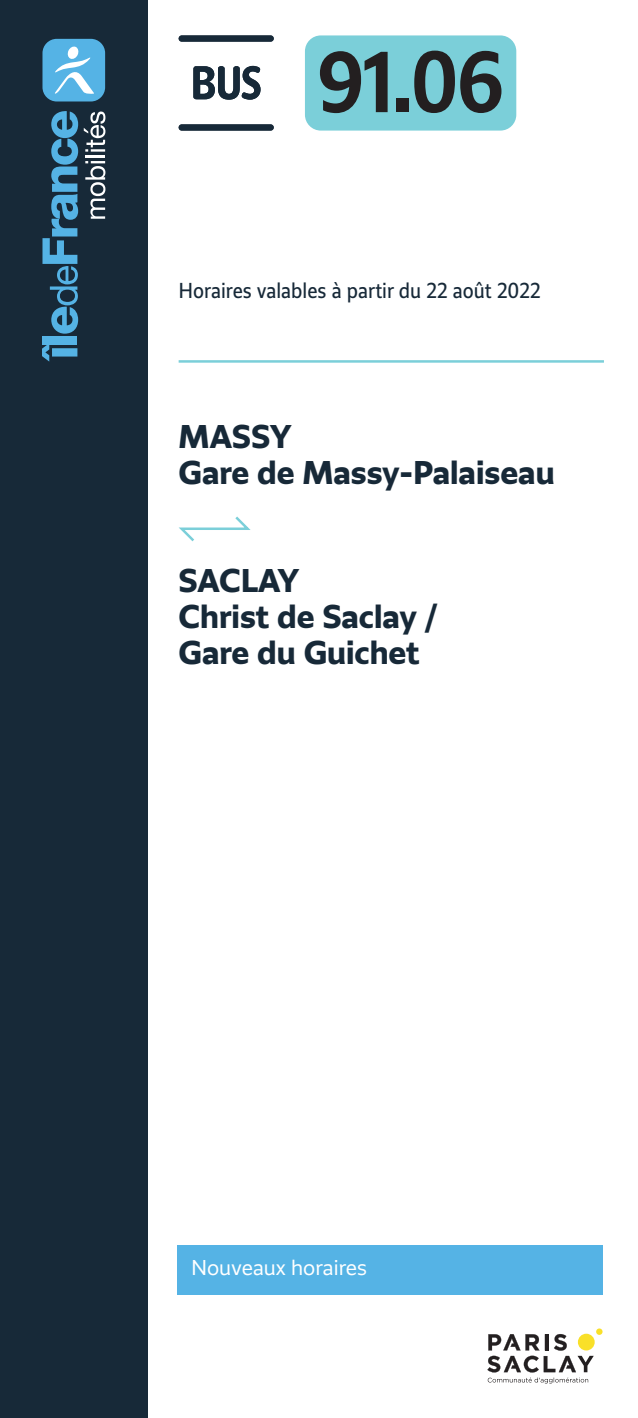
<style>
.page{position:relative;width:638px;height:1418px;background:#fff}
.page>*{position:absolute;margin:0;border:0;box-sizing:border-box;transform-origin:0 0}
.t1{font:700 80px "IDF Voyageur";color:#231f20}
.t2{font:700 30px/36px "Grand Paris";color:#172938}
.t3{font:20px "IDF Voyageur";color:#172938}
.t4{font:300 20px "Grand Paris";color:#fff}
</style>
<div class="page">
<div style="left:0;top:0;width:147px;height:1417px;background:#172938"></div>
<svg style="left:85px;top:161px;width:20px;height:58px"></svg>
<hr style="left:85px;top:155px;width:20px;height:2px;background:#fff">
<svg style="left:84px;top:111px;width:21px;height:41px"></svg>
<svg style="left:42px;top:344px;width:35px;height:17px"></svg>
<div style="left:42px;top:336px;width:35px;height:8px;background:#55b3e5"></div>
<svg style="left:42px;top:111px;width:36px;height:223px"></svg>
<div style="left:42px;top:39px;width:63px;height:62px;background:#55b3e5;border-radius:14px"></div>
<svg style="left:55px;top:46px;width:39px;height:48px"></svg>
<hr style="left:179px;top:360px;width:425px;height:3px;background:#7bcfd9">
<svg style="left:179px;top:516px;width:72px;height:26px"></svg>
<div style="left:177px;top:1245px;width:425px;height:49px;background:#55b3e5"></div>
<svg style="left:487px;top:1328px;width:115px;height:55px"></svg>
<div style="left:305px;top:35px;width:211px;height:96px;background:#7bcfd9;border-radius:16px"></div>
<svg style="left:193px;top:66px;width:67px;height:34px"></svg>
<div style="left:179px;top:35px;width:95px;height:7px;background:#172938;border-radius:3px"></div>
<div style="left:179px;top:124px;width:95px;height:7px;background:#172938;border-radius:3px"></div>
<p class="t1" style="left:317px;top:29px;width:188px">91.06</p>
<p class="t3" style="left:179px;top:277px;width:363px">Horaires valables à partir du 22 août 2022</p>
<p class="t2" style="left:179px;top:418px;width:115px">MASSY</p>
<p class="t2" style="left:179px;top:454px;width:377px">Gare de Massy-Palaiseau</p>
<p class="t2" style="left:179px;top:562px;width:261px">SACLAY<br>Christ de Saclay /<br>Gare du Guichet</p>
<p class="t4" style="left:191px;top:1254px;width:177px">Nouveaux horaires</p>
</div>
